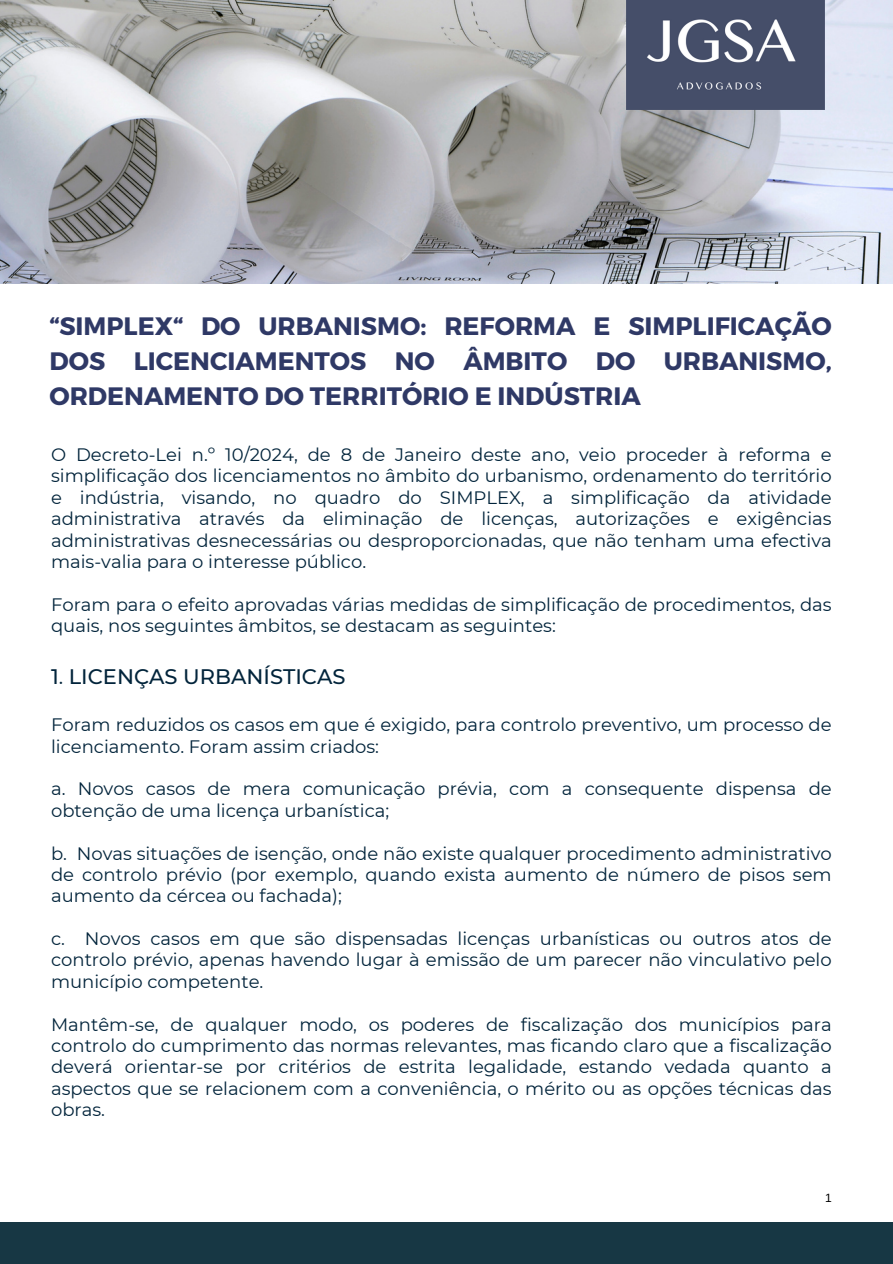
<style>
.page{position:relative;width:893px;height:1264px;background:#fff}
.page>*{position:absolute;margin:0;border:0;box-sizing:border-box;transform-origin:0 0}
.t1{font:700 25.2px/34.8px "Montserrat";color:#2f3966;text-align:justify}
.t2{font:500 21px "Montserrat";color:#02243b}
.t3{font:18px/21.3px "Montserrat";color:#02243b;text-align:justify}
.t4{font:12px "Arimo";color:#000}
.s1{font-weight:400}
</style>
<div class="page">
<div style="left:0;top:1221px;width:892px;height:42px;background:#173744"></div>
<img style="left:0;top:0;width:892px;height:284px">
<img style="left:626px;top:0;width:198px;height:109px">
<h1 class="t1" style="left:49px;top:307px;width:783px">“SIMPLEX“ DO URBANISMO: REFORMA E SIMPLIFICAÇÃO DOS LICENCIAMENTOS NO ÂMBITO DO URBANISMO, ORDENAMENTO DO TERRITÓRIO E INDÚSTRIA</h1>
<p class="t3" style="left:51px;top:444px;width:782px">O Decreto-Lei n.º 10/2024, de 8 de Janeiro deste ano, veio proceder à reforma e simplificação dos licenciamentos no âmbito do urbanismo, ordenamento do território e indústria, visando, no quadro do SIMPLEX, a simplificação da atividade administrativa através da eliminação de licenças, autorizações e exigências administrativas desnecessárias ou desproporcionadas, que não tenham uma efectiva mais-valia para o interesse público.</p>
<p class="t3" style="left:51px;top:593px;width:782px">Foram para o efeito aprovadas várias medidas de simplificação de procedimentos, das quais, nos seguintes âmbitos, se destacam as seguintes:</p>
<p class="t2" style="left:51px;top:663px;width:296px">1<span class="s1">.</span> LICENÇAS URBANÍSTICAS</p>
<p class="t3" style="left:51px;top:714px;width:782px">Foram reduzidos os casos em que é exigido, para controlo preventivo, um processo de licenciamento. Foram assim criados:</p>
<p class="t3" style="left:51px;top:778px;width:782px">a. Novos casos de mera comunicação prévia, com a consequente dispensa de obtenção de uma licença urbanística;</p>
<p class="t3" style="left:51px;top:842px;width:782px">b. Novas situações de isenção, onde não existe qualquer procedimento administrativo de controlo prévio (por exemplo, quando exista aumento de número de pisos sem aumento da cércea ou fachada);</p>
<p class="t3" style="left:51px;top:928px;width:782px">c. Novos casos em que são dispensadas licenças urbanísticas ou outros atos de controlo prévio, apenas havendo lugar à emissão de um parecer não vinculativo pelo município competente.</p>
<p class="t3" style="left:51px;top:1013px;width:782px">Mantêm-se, de qualquer modo, os poderes de fiscalização dos municípios para controlo do cumprimento das normas relevantes, mas ficando claro que a fiscalização deverá orientar-se por critérios de estrita legalidade, estando vedada quanto a aspectos que se relacionem com a conveniência, o mérito ou as opções técnicas das obras.</p>
<p class="t4" style="left:825px;top:1191px;width:8px">1</p>
</div>
